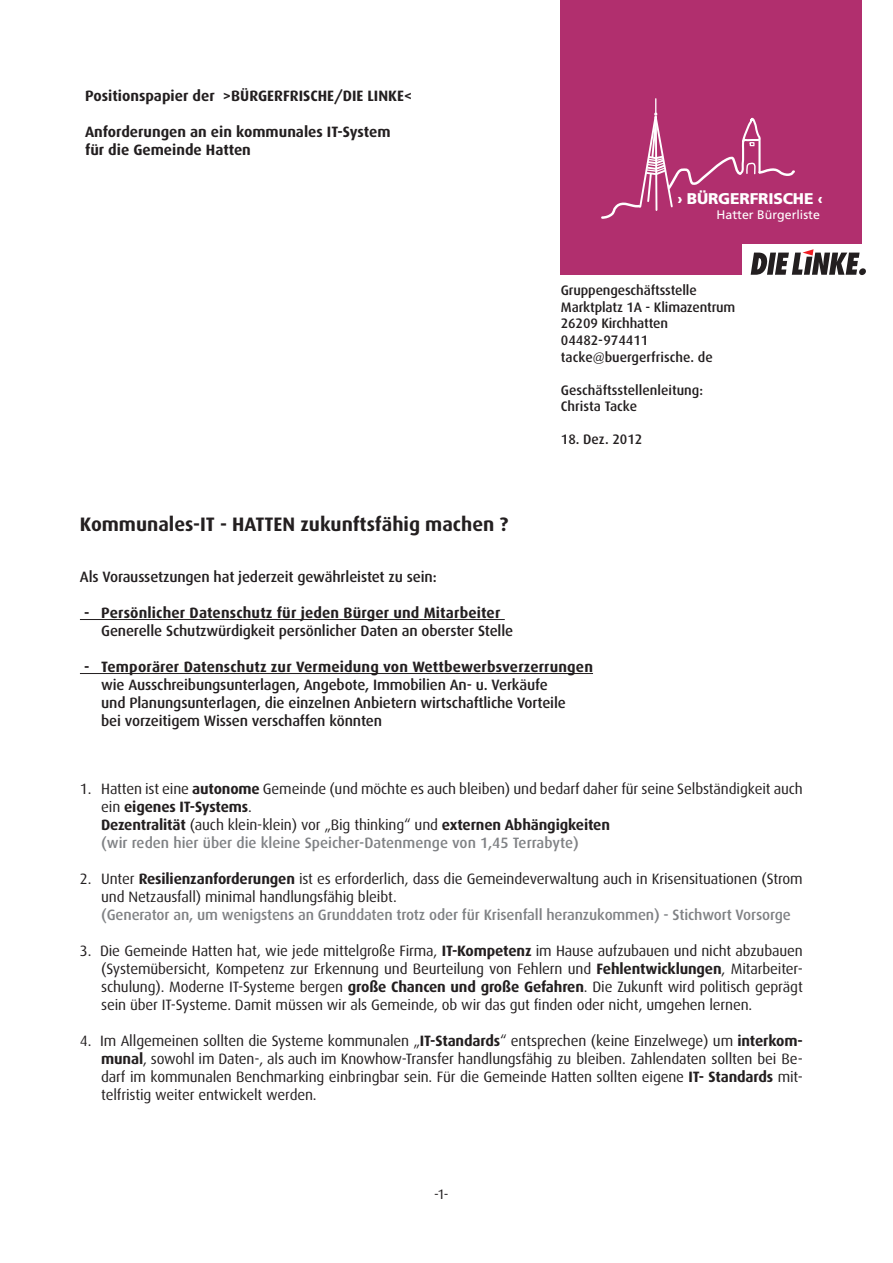
<style>
.page{position:relative;width:893px;height:1263px;background:#fff}
.page>*{position:absolute;margin:0;border:0;box-sizing:border-box;transform-origin:0 0}
.Überschrift_s__8{font:700 19.5px "Dax";color:#231f20}
.t1{font:900 15.45px "Frutiger";letter-spacing:-.01em;color:#fff}
.fließ_einzug{font:15px/18px "Dax";letter-spacing:-.01em;color:#231f20}
.fließ_einzug-2{font:500 15px "Dax";letter-spacing:-.01em;color:#231f20}
.fließ_einzug-3{font:500 15px "Dax";letter-spacing:-.01em;color:#808285}
.fließ_einzug-4{font:700 15px "Dax";letter-spacing:.01em;color:#231f20}
.Überschrift_s__8-2{font:700 15px "Dax";color:#231f20}
.Überschrift_s__8-3{font:500 13.8px "Dax";letter-spacing:-.01em;color:#231f20}
.Überschrift_s__8-4{font:13.8px "Dax";color:#231f20}
.t2{font:12.45px "Frutiger";color:#fff}
.s1{font-size:14.85px}
.s2{font-weight:700}
</style>
<div class="page">
<div style="left:560px;top:0;width:302px;height:274px;background:#b12f6e"></div>
<svg style="left:601px;top:99px;width:194px;height:120px"></svg>
<hr style="left:80px;top:619px;width:425px;height:1px;background:#231f20">
<hr style="left:80px;top:673px;width:513px;height:1px;background:#231f20">
<div style="left:742px;top:244px;width:131px;height:39px;background:#fff"></div>
<svg style="left:751px;top:249px;width:115px;height:26px"></svg>
<p class="Überschrift_s__8-2" style="left:85px;top:87px;width:329px">Positionspapier der &gt;BÜRGERFRISCHE/DIE LINKE&lt;</p>
<p class="Überschrift_s__8-2" style="left:85px;top:123px;width:307px">Anforderungen an ein kommunales IT-System</p>
<p class="Überschrift_s__8-2" style="left:85px;top:141px;width:167px">für die Gemeinde Hatten</p>
<p class="t1" style="left:677px;top:189px;width:147px"><span class="s1">›</span> BÜRGERFRISCHE <span class="s1">‹</span></p>
<p class="t2" style="left:716px;top:207px;width:105px">Hatter Bürgerliste</p>
<p class="Überschrift_s__8-3" style="left:561px;top:283px;width:137px">Gruppengeschäftsstelle</p>
<p class="Überschrift_s__8-3" style="left:561px;top:299px;width:176px">Marktplatz 1A - Klimazentrum</p>
<p class="Überschrift_s__8-3" style="left:561px;top:316px;width:109px">26209 Kirchhatten</p>
<p class="Überschrift_s__8-3" style="left:561px;top:332px;width:89px">04482-974411</p>
<p class="Überschrift_s__8-3" style="left:561px;top:349px;width:153px">tacke@buergerfrische. de</p>
<p class="Überschrift_s__8-3" style="left:561px;top:382px;width:144px">Geschäftsstellenleitung:</p>
<p class="Überschrift_s__8-3" style="left:561px;top:399px;width:78px">Christa Tacke</p>
<p class="Überschrift_s__8-3" style="left:561px;top:432px;width:83px">18. Dez. 2012</p>
<p class="Überschrift_s__8" style="left:80px;top:513px;width:430px">Kommunales-IT - HATTEN zukunftsfähig machen ?</p>
<p class="fließ_einzug-2" style="left:80px;top:568px;width:358px">Als Voraussetzungen hat jederzeit gewährleistet zu sein:</p>
<p class="fließ_einzug-4" style="left:84px;top:604px;width:418px">- Persönlicher Datenschutz für jeden Bürger und Mitarbeiter</p>
<p class="fließ_einzug-2" style="left:101px;top:622px;width:414px">Generelle Schutzwürdigkeit persönlicher Daten an oberster Stelle</p>
<p class="fließ_einzug-4" style="left:84px;top:658px;width:510px">- Temporärer Datenschutz zur Vermeidung von Wettbewerbsverzerrungen</p>
<p class="fließ_einzug-2" style="left:101px;top:676px;width:448px">wie Ausschreibungsunterlagen, Angebote, Immobilien An- u. Verkäufe</p>
<p class="fließ_einzug-2" style="left:101px;top:694px;width:466px">und Planungsunterlagen, die einzelnen Anbietern wirtschaftliche Vorteile</p>
<p class="fließ_einzug-2" style="left:101px;top:712px;width:282px">bei vorzeitigem Wissen verschaffen könnten</p>
<p class="fließ_einzug" style="left:101px;top:779px;width:703px;text-indent:-21px">1. Hatten ist eine <span class="s2">autonome</span> Gemeinde (und möchte es auch bleiben) und bedarf daher für seine Selbständigkeit auch ein <span class="s2">eigenes IT-Systems</span>.</p>
<p class="fließ_einzug" style="left:101px;top:815px;width:510px"><span class="s2">Dezentralität</span> (auch klein-klein) vor „Big thinking“ und <span class="s2">externen Abhängigkeiten</span></p>
<p class="fließ_einzug-3" style="left:101px;top:834px;width:479px">(wir reden hier über die kleine Speicher-Datenmenge von 1,45 Terrabyte)</p>
<p class="fließ_einzug" style="left:101px;top:869px;width:703px;text-indent:-21px">2. Unter <span class="s2">Resilienzanforderungen</span> ist es erforderlich, dass die Gemeindeverwaltung auch in Krisensituationen (Strom und Netzausfall) minimal handlungsfähig bleibt.</p>
<p class="fließ_einzug-3" style="left:101px;top:906px;width:691px">(Generator an, um wenigstens an Grunddaten trotz oder für Krisenfall heranzukommen) - Stichwort Vorsorge</p>
<p class="fließ_einzug" style="left:101px;top:941px;width:703px;text-align:justify;text-indent:-21px">3. Die Gemeinde Hatten hat, wie jede mittelgroße Firma, <span class="s2">IT-Kompetenz</span> im Hause aufzubauen und nicht abzubauen (Systemübersicht, Kompetenz zur Erkennung und Beurteilung von Fehlern und <span class="s2">Fehlentwicklungen</span>, Mitarbeiter&shy;schulung). Moderne IT-Systeme bergen <span class="s2">große Chancen und große Gefahren</span>. Die Zukunft wird politisch geprägt sein über IT-Systeme. Damit müssen wir als Gemeinde, ob wir das gut finden oder nicht, umgehen lernen.</p>
<p class="fließ_einzug" style="left:101px;top:1031px;width:703px;text-align:justify;text-indent:-21px">4. Im Allgemeinen sollten die Systeme kommunalen „<span class="s2">IT-Standards</span>“ entsprechen (keine Einzelwege) um <span class="s2">interkom&shy;munal</span>, sowohl im Daten-, als auch im Knowhow-Transfer handlungsfähig zu bleiben. Zahlendaten sollten bei Be&shy;darf im kommunalen Benchmarking einbringbar sein. Für die Gemeinde Hatten sollten eigene <span class="s2">IT- Standards</span> mit&shy;telfristig weiter entwickelt werden.</p>
<p class="Überschrift_s__8-4" style="left:434px;top:1186px;width:16px">-1-</p>
</div>
